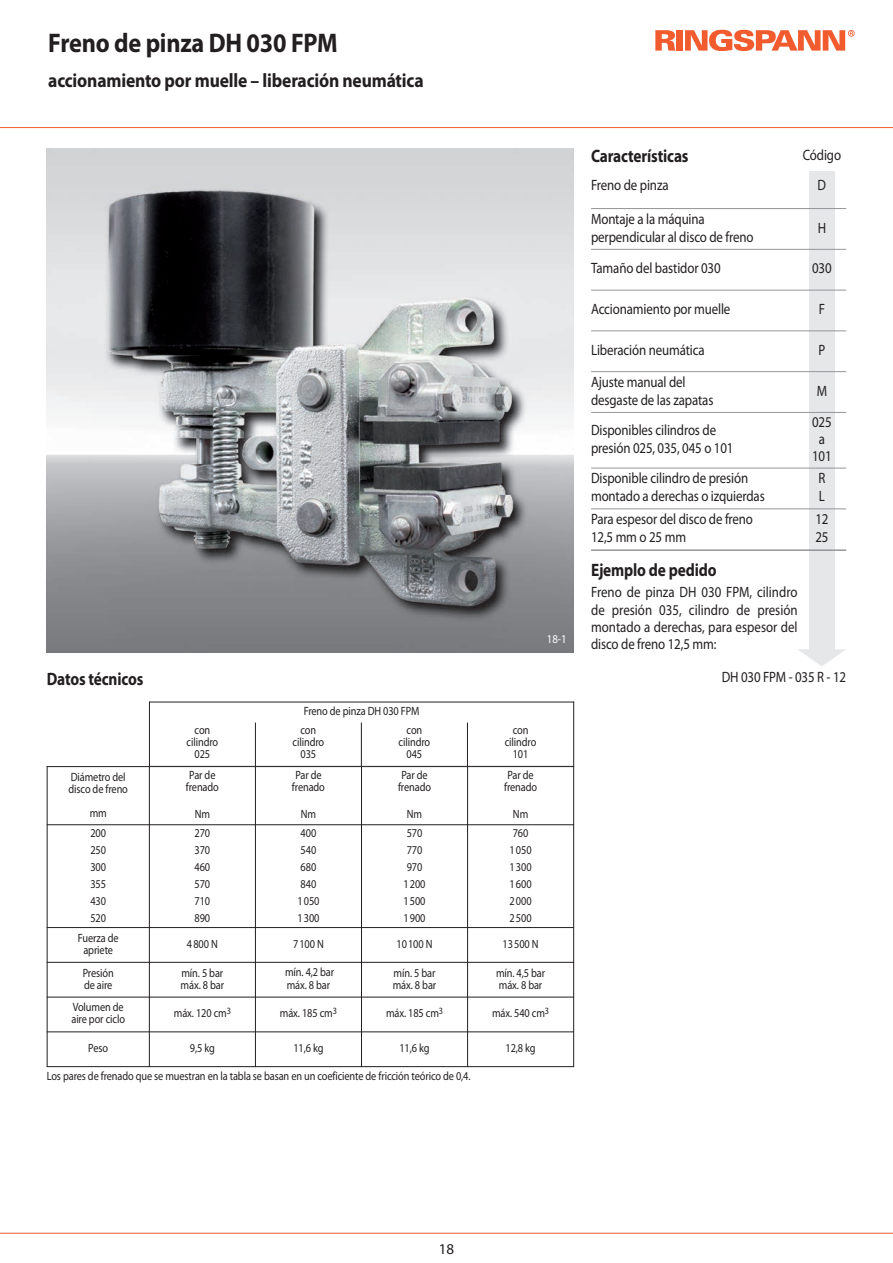
<style>
.page{position:relative;width:893px;height:1263px;background:#fff}
.page>*{position:absolute;margin:0;border:0;box-sizing:border-box;transform-origin:0 0}
.t1{font:700 27px "Myriad Pro";letter-spacing:-.01em;color:#231f20;scale:.9 1}
.t2{font:700 19.5px "Myriad Pro";letter-spacing:-.01em;color:#231f20;scale:.9 1}
.t3{font:700 18px "Myriad Pro";letter-spacing:-.01em;color:#231f20;scale:.85 1}
.t4{font:15px/18px "Myriad Pro";letter-spacing:-.01em;color:#231f20;scale:.86 1}
.t5{font:15px "Myriad Pro";letter-spacing:-.01em;color:#231f20}
.t6{font:12px/12px "Myriad Pro";letter-spacing:-.01em;color:#231f20;scale:.86 1}
.t7{font:12px "Myriad";color:#fff;scale:.9 1}
</style>
<div class="page">
<hr style="left:0;top:127px;width:893px;height:1px;background:#f15b2e">
<hr style="left:0;top:1233px;width:893px;height:1px;background:#f15b2e">
<img style="left:47px;top:149px;width:527px;height:504px">
<svg style="left:675px;top:30px;width:2px;height:21px"></svg>
<svg style="left:655px;top:30px;width:20px;height:21px"></svg>
<div style="left:677px;top:30px;width:6px;height:21px;background:#f15b2e"></div>
<svg style="left:685px;top:30px;width:170px;height:21px"></svg>
<div style="left:809px;top:171px;width:25px;height:482px;background:#e6e7e9"></div>
<svg style="left:798px;top:649px;width:47px;height:17px"></svg>
<hr style="left:149px;top:702px;width:1px;height:64px;background:#231f20">
<hr style="left:255px;top:722px;width:1px;height:44px;background:#231f20">
<hr style="left:361px;top:722px;width:1px;height:44px;background:#231f20">
<hr style="left:467px;top:722px;width:1px;height:44px;background:#231f20">
<hr style="left:573px;top:702px;width:1px;height:64px;background:#231f20">
<hr style="left:149px;top:702px;width:425px;height:1px;background:#231f20">
<hr style="left:47px;top:766px;width:1px;height:301px;background:#231f20">
<hr style="left:149px;top:766px;width:1px;height:301px;background:#231f20">
<hr style="left:255px;top:766px;width:1px;height:301px;background:#231f20">
<hr style="left:361px;top:766px;width:1px;height:301px;background:#231f20">
<hr style="left:467px;top:766px;width:1px;height:301px;background:#231f20">
<hr style="left:573px;top:766px;width:1px;height:301px;background:#231f20">
<hr style="left:47px;top:766px;width:527px;height:1px;background:#231f20">
<hr style="left:47px;top:824px;width:527px;height:1px;background:#231f20">
<hr style="left:47px;top:927px;width:527px;height:1px;background:#231f20">
<hr style="left:47px;top:962px;width:527px;height:1px;background:#231f20">
<hr style="left:47px;top:997px;width:527px;height:1px;background:#231f20">
<hr style="left:47px;top:1031px;width:527px;height:1px;background:#231f20">
<hr style="left:47px;top:1066px;width:527px;height:1px;background:#231f20">
<hr style="left:591px;top:208px;width:255px;height:1px;background:#939598">
<hr style="left:591px;top:249px;width:255px;height:1px;background:#939598">
<hr style="left:591px;top:290px;width:255px;height:1px;background:#939598">
<hr style="left:591px;top:331px;width:255px;height:1px;background:#939598">
<hr style="left:591px;top:371px;width:255px;height:1px;background:#939598">
<hr style="left:591px;top:412px;width:255px;height:1px;background:#939598">
<hr style="left:591px;top:468px;width:255px;height:1px;background:#939598">
<hr style="left:591px;top:509px;width:255px;height:1px;background:#939598">
<hr style="left:591px;top:549px;width:255px;height:2px;background:#939598">
<p class="t1" style="left:48px;top:32px;width:323px">Freno de pinza DH 030 FPM</p>
<p class="t2" style="left:48px;top:73px;width:419px">accionamiento por muelle – liberación neumática</p>
<p class="t3" style="left:47px;top:673px;width:115px">Datos técnicos</p>
<p class="t6" style="left:69px;top:771px;width:71px">Diámetro del disco de freno</p>
<p class="t6" style="left:90px;top:807px;width:21px">mm</p>
<p class="t7" style="left:547px;top:634px;width:23px">18-1</p>
<p class="t6" style="left:304px;top:706px;width:136px">Freno de pinza DH 030 FPM</p>
<p class="t6" style="left:187px;top:725px;width:38px;text-align:center">con cilindro<br>025</p>
<p class="t6" style="left:293px;top:725px;width:38px;text-align:center">con cilindro<br>035</p>
<p class="t6" style="left:399px;top:725px;width:38px;text-align:center">con cilindro<br>045</p>
<p class="t6" style="left:505px;top:725px;width:38px;text-align:center">con cilindro<br>101</p>
<p class="t6" style="left:186px;top:770px;width:40px">Par de frenado</p>
<p class="t6" style="left:195px;top:809px;width:19px">Nm</p>
<p class="t6" style="left:292px;top:770px;width:40px">Par de frenado</p>
<p class="t6" style="left:301px;top:809px;width:19px">Nm</p>
<p class="t6" style="left:398px;top:770px;width:40px">Par de frenado</p>
<p class="t6" style="left:407px;top:809px;width:19px">Nm</p>
<p class="t6" style="left:504px;top:770px;width:40px">Par de frenado</p>
<p class="t6" style="left:513px;top:809px;width:19px">Nm</p>
<p class="t6" style="left:91px;top:827px;width:19px">200</p>
<p class="t6" style="left:195px;top:827px;width:20px">270</p>
<p class="t6" style="left:301px;top:827px;width:20px">400</p>
<p class="t6" style="left:407px;top:827px;width:20px">570</p>
<p class="t6" style="left:513px;top:827px;width:20px">760</p>
<p class="t6" style="left:91px;top:844px;width:19px">250</p>
<p class="t6" style="left:195px;top:844px;width:20px">370</p>
<p class="t6" style="left:301px;top:844px;width:20px">540</p>
<p class="t6" style="left:407px;top:844px;width:20px">770</p>
<p class="t6" style="left:510px;top:844px;width:27px">1 050</p>
<p class="t6" style="left:91px;top:861px;width:19px">300</p>
<p class="t6" style="left:195px;top:861px;width:20px">460</p>
<p class="t6" style="left:301px;top:861px;width:20px">680</p>
<p class="t6" style="left:407px;top:861px;width:20px">970</p>
<p class="t6" style="left:510px;top:861px;width:27px">1 300</p>
<p class="t6" style="left:91px;top:878px;width:19px">355</p>
<p class="t6" style="left:195px;top:878px;width:20px">570</p>
<p class="t6" style="left:301px;top:878px;width:20px">840</p>
<p class="t6" style="left:403px;top:878px;width:27px">1 200</p>
<p class="t6" style="left:510px;top:878px;width:27px">1 600</p>
<p class="t6" style="left:91px;top:895px;width:19px">430</p>
<p class="t6" style="left:195px;top:895px;width:20px">710</p>
<p class="t6" style="left:297px;top:895px;width:27px">1 050</p>
<p class="t6" style="left:403px;top:895px;width:27px">1 500</p>
<p class="t6" style="left:510px;top:895px;width:27px">2 000</p>
<p class="t6" style="left:91px;top:912px;width:19px">520</p>
<p class="t6" style="left:195px;top:912px;width:20px">890</p>
<p class="t6" style="left:297px;top:912px;width:27px">1 300</p>
<p class="t6" style="left:403px;top:912px;width:27px">1 900</p>
<p class="t6" style="left:510px;top:912px;width:27px">2 500</p>
<p class="t6" style="left:78px;top:933px;width:49px;text-align:center">Fuerza de apriete</p>
<p class="t6" style="left:187px;top:939px;width:37px">4 800 N</p>
<p class="t6" style="left:293px;top:939px;width:37px">7 100 N</p>
<p class="t6" style="left:396px;top:939px;width:43px">10 100 N</p>
<p class="t6" style="left:503px;top:939px;width:43px">13 500 N</p>
<p class="t6" style="left:83px;top:968px;width:38px">Presión de aire</p>
<p class="t6" style="left:181px;top:968px;width:52px">mín. 5 bar máx. 8 bar</p>
<p class="t6" style="left:285px;top:967px;width:59px;line-height:12.6px">mín. 4,2 bar máx. 8 bar</p>
<p class="t6" style="left:393px;top:968px;width:52px">mín. 5 bar máx. 8 bar</p>
<p class="t6" style="left:496px;top:968px;width:59px">mín. 4,5 bar máx. 8 bar</p>
<p class="t6" style="left:71px;top:1002px;width:64px">Volumen de aire por ciclo</p>
<p class="t6" style="left:174px;top:1008px;width:68px">máx. 120 cm<sup>3</sup></p>
<p class="t6" style="left:280px;top:1008px;width:68px">máx. 185 cm<sup>3</sup></p>
<p class="t6" style="left:386px;top:1008px;width:68px">máx. 185 cm<sup>3</sup></p>
<p class="t6" style="left:492px;top:1008px;width:68px">máx. 540 cm<sup>3</sup></p>
<p class="t6" style="left:88px;top:1043px;width:25px">Peso</p>
<p class="t6" style="left:190px;top:1043px;width:31px">9,5 kg</p>
<p class="t6" style="left:293px;top:1043px;width:37px">11,6 kg</p>
<p class="t6" style="left:399px;top:1043px;width:37px">11,6 kg</p>
<p class="t6" style="left:505px;top:1043px;width:37px">12,8 kg</p>
<p class="t6" style="left:47px;top:1071px;width:494px">Los pares de frenado que se muestran en la tabla se basan en un coeficiente de fricción teórico de 0,4.</p>
<p class="t3" style="left:591px;top:150px;width:116px">Características</p>
<p class="t4" style="left:803px;top:147px;width:46px">Código</p>
<p class="t4" style="left:591px;top:178px;width:92px">Freno de pinza</p>
<p class="t4" style="left:818px;top:178px;width:11px">D</p>
<p class="t4" style="left:591px;top:211px;width:190px">Montaje a la máquina perpendicular al disco de freno</p>
<p class="t4" style="left:818px;top:220px;width:11px">H</p>
<p class="t4" style="left:591px;top:261px;width:152px">Tamaño del bastidor 030</p>
<p class="t4" style="left:812px;top:261px;width:24px">030</p>
<p class="t4" style="left:591px;top:301px;width:164px">Accionamiento por muelle</p>
<p class="t4" style="left:819px;top:301px;width:9px">F</p>
<p class="t4" style="left:591px;top:342px;width:134px">Liberación neumática</p>
<p class="t4" style="left:818px;top:342px;width:9px">P</p>
<p class="t4" style="left:591px;top:374px;width:144px">Ajuste manual del desgaste de las zapatas</p>
<p class="t4" style="left:817px;top:383px;width:14px">M</p>
<p class="t4" style="left:591px;top:422px;width:167px">Disponibles cilindros de presión 025, 035, 045 o 101</p>
<p class="t4" style="left:812px;top:414px;width:24px;line-height:17.2px;text-align:center">025 a<br>101</p>
<p class="t4" style="left:591px;top:470px;width:203px">Disponible cilindro de presión montado a derechas o izquierdas</p>
<p class="t4" style="left:818px;top:470px;width:10px">R<br>L</p>
<p class="t4" style="left:591px;top:511px;width:190px">Para espesor del disco de freno<br>12,5 mm o 25 mm</p>
<p class="t4" style="left:815px;top:511px;width:17px">12<br>25</p>
<p class="t3" style="left:591px;top:563px;width:149px">Ejemplo de pedido</p>
<p class="t4" style="left:591px;top:585px;width:242px;line-height:17.2px;text-align:justify">Freno de pinza DH 030 FPM, cilindro de presión 035, cilindro de presión montado a derechas, para espesor del disco de freno 12,5 mm:</p>
<p class="t4" style="left:722px;top:669px;width:146px">DH 030 FPM - 035 R - 12</p>
<p class="t5" style="left:439px;top:1244px;width:17px">18</p>
</div>
